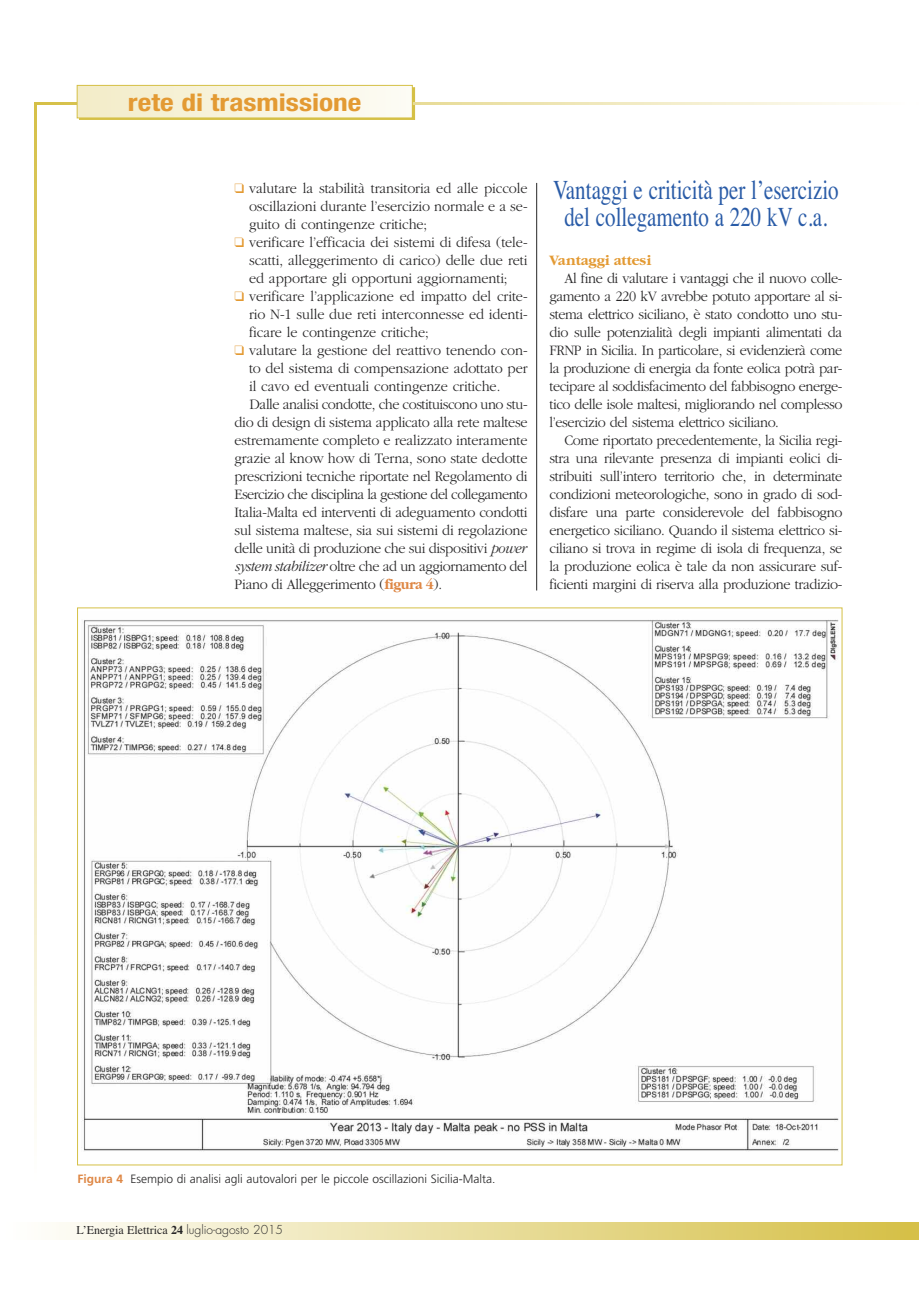
<style>
.page{position:relative;width:919px;height:1289px;background:#fff}
.page>*{position:absolute;margin:0;border:0;box-sizing:border-box;transform-origin:0 0}
.t1{font:27.3px/27px "Times";color:#295ba7;text-align:center;scale:.77 1}
.t2{font:700 condensed 24.3px "Helvetica Neue";color:#e39a33;scale:1.21 1}
.t3{font:300 15px/18px "Garamond";letter-spacing:-.02em;color:#272627;text-align:justify;scale:.95 1}
.t4{font:700 15px "Garamond";color:#e39a33}
.t5{font:300 12px "Frutiger";color:#272627}
.t6{font:12px "Times";color:#272627}
.s1{color:#e39a33}
.s2{font-style:italic}
.s3{font-weight:700;color:#de8745}
.s4{font-weight:700}
.s5{font-family:"Futura";font-weight:300}
</style>
<div class="page">
<div style="left:902px;top:1222px;width:16px;height:17px;background:#d6c048"></div>
<hr style="left:536px;top:183px;width:1px;height:407px;background:#272627">
<div style="left:3px;top:1222px;width:905px;height:17px;background:linear-gradient(to right,#fff,#d6c048)"></div>
<div style="left:79px;top:87px;width:336px;height:33px;border:1px solid #d5c046"></div>
<svg style="left:34px;top:104px;width:2px;height:1018px;background:#e9dd9d"></svg>
<svg style="left:34px;top:102px;width:829px;height:2px"></svg>
<div style="left:77px;top:86px;width:335px;height:32px;background:linear-gradient(to right,#f3ecc7,#fdfcf5)"></div>
<div style="left:77px;top:85px;width:335px;height:33px;border:1px solid #d5c046"></div>
<img style="left:81px;top:620px;width:758px;height:531px">
<h2 class="t2" style="left:128px;top:94px;width:194px">rete di trasmissione</h2>
<p class="t3" style="left:249px;top:179px;width:295px;text-indent:-14px"><span class="s1">❑</span> valutare la stabilità transitoria ed alle piccole oscillazioni durante l’esercizio normale e a se&shy;guito di contingenze critiche;</p>
<p class="t3" style="left:249px;top:233px;width:295px;text-indent:-14px"><span class="s1">❑</span> verificare l’efficacia dei sistemi di difesa (tele&shy;scatti, alleggerimento di carico) delle due reti ed apportare gli opportuni aggiornamenti;</p>
<p class="t3" style="left:249px;top:287px;width:295px;text-indent:-14px"><span class="s1">❑</span> verificare l’applicazione ed impatto del crite&shy;rio N-1 sulle due reti interconnesse ed identi&shy;ficare le contingenze critiche;</p>
<p class="t3" style="left:234px;top:341px;width:310px"><span class="s1">❑</span> valutare la gestione del reattivo tenendo con-</p>
<p class="t3" style="left:249px;top:359px;width:295px">to del sistema di compensazione adottato per</p>
<p class="t3" style="left:249px;top:377px;width:266px">il cavo ed eventuali contingenze critiche.</p>
<p class="t3" style="left:249px;top:395px;width:294px">Dalle analisi condotte, che costituiscono uno stu-</p>
<p class="t3" style="left:234px;top:413px;width:310px">dio di design di sistema applicato alla rete maltese</p>
<p class="t3" style="left:234px;top:431px;width:310px">estremamente completo e realizzato interamente</p>
<p class="t3" style="left:234px;top:449px;width:310px">grazie al know how di Terna, sono state dedotte</p>
<p class="t3" style="left:234px;top:467px;width:310px">prescrizioni tecniche riportate nel Regolamento di</p>
<p class="t3" style="left:234px;top:485px;width:310px">Esercizio che disciplina la gestione del collegamento</p>
<p class="t3" style="left:234px;top:503px;width:310px">Italia-Malta ed interventi di adeguamento condotti</p>
<p class="t3" style="left:234px;top:521px;width:310px">sul sistema maltese, sia sui sistemi di regolazione</p>
<p class="t3" style="left:234px;top:539px;width:308px">delle unità di produzione che sui dispositivi <span class="s2">power</span></p>
<p class="t3" style="left:234px;top:557px;width:310px"><span class="s2">system stabilizer</span> oltre che ad un aggiornamento del</p>
<p class="t3" style="left:234px;top:575px;width:220px">Piano di Alleggerimento (<span class="s3">figura 4</span>).</p>
<h1 class="t1" style="left:553px;top:176px;width:372px">Vantaggi e criticità per l’esercizio del collegamento a 220 kV c.a.</h1>
<p class="t4" style="left:549px;top:251px;width:103px">Vantaggi attesi</p>
<p class="t3" style="left:549px;top:269px;width:310px;text-indent:15px">Al fine di valutare i vantaggi che il nuovo colle&shy;gamento a 220 kV avrebbe potuto apportare al si&shy;stema elettrico siciliano, è stato condotto uno stu&shy;dio sulle potenzialità degli impianti alimentati da FRNP in Sicilia. In particolare, si evidenzierà come la produzione di energia da fonte eolica potrà par&shy;tecipare al soddisfacimento del fabbisogno energe&shy;tico delle isole maltesi, migliorando nel complesso l’esercizio del sistema elettrico siciliano.</p>
<p class="t3" style="left:549px;top:431px;width:310px;text-indent:15px">Come riportato precedentemente, la Sicilia regi&shy;stra una rilevante presenza di impianti eolici di&shy;stribuiti sull’intero territorio che, in determinate condizioni meteorologiche, sono in grado di sod&shy;disfare una parte considerevole del fabbisogno energetico siciliano. Quando il sistema elettrico si&shy;ciliano si trova in regime di isola di frequenza, se la produzione eolica è tale da non assicurare suf&shy;ficienti margini di riserva alla produzione tradizio-</p>
<p class="t5" style="left:77px;top:1174px;width:420px"><span class="s3">Figura 4</span> Esempio di analisi agli autovalori per le piccole oscillazioni Sicilia-Malta.</p>
<p class="t6" style="left:77px;top:1222px;width:208px">L’Energia Elettrica <span class="s4">24</span> <span class="s5">luglio-agosto 2015</span></p>
</div>
